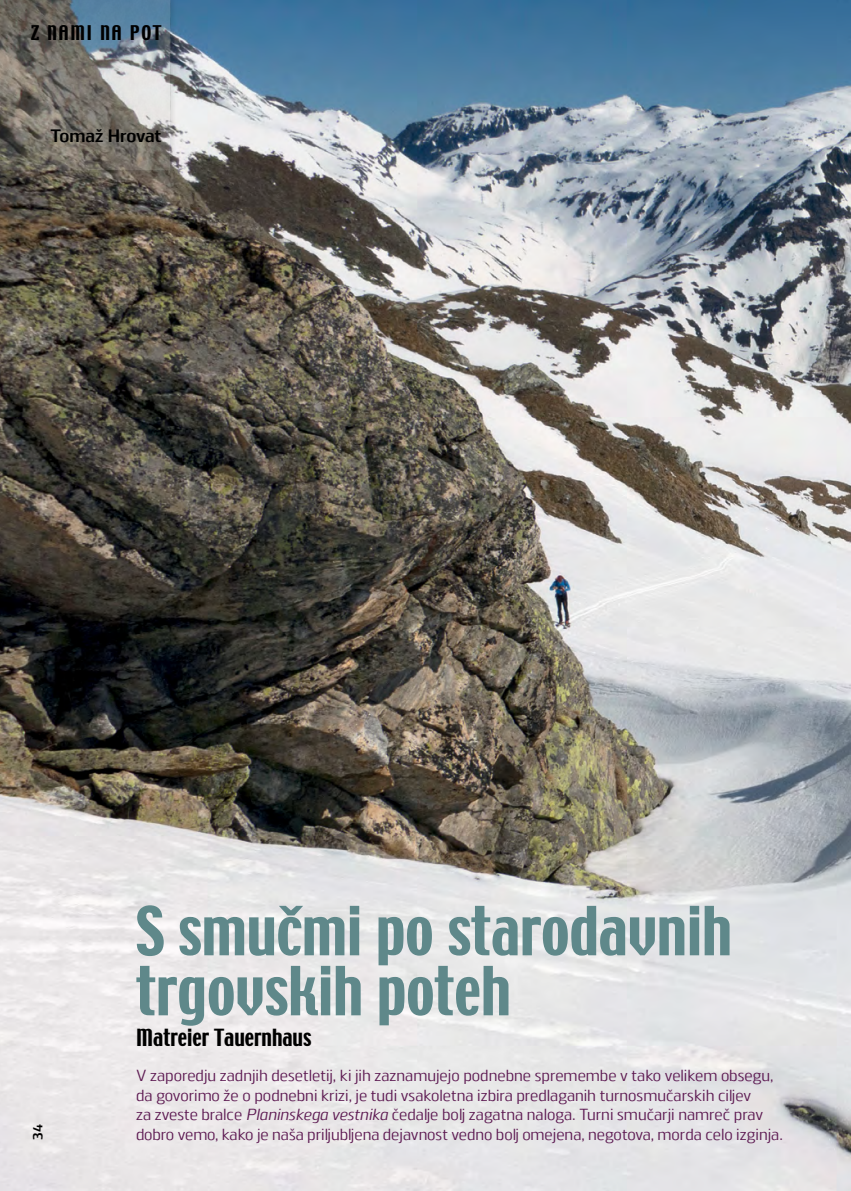
<style>
.page{position:relative;width:851px;height:1191px;background:#fff}
.page>*{position:absolute;margin:0;border:0;box-sizing:border-box;transform-origin:0 0}
.t1{font:60px/60px "Techno";color:#5f888a}
.t2{font:21px "Techno";color:#000}
.t3{font:700 18px "Juhl";letter-spacing:-.01em;color:#000}
.t4{font:18px "Techno";letter-spacing:.09em;color:#000}
.t5{font:16.05px/19.5px "Juhl";color:#5d1a52}
.t6{font:700 13.5px "Juhl";color:#000}
.s1{font-style:italic}
</style>
<div class="page">
<img style="left:0;top:0;width:850px;height:1191px">
<div style="left:0;top:0;width:178px;height:177px;background:#000;opacity:.5"></div>
<svg style="left:0;top:0;width:170px;height:170px;background:#7c7e7d"></svg>
<p class="t4" style="left:31px;top:21px;width:132px">Z NAMI NA POT</p>
<p class="t3" style="left:50px;top:123px;width:113px">Tomaž Hrovat</p>
<h1 class="t1" style="left:136px;top:904px;width:597px">S smučmi po starodavnih trgovskih poteh</h1>
<h2 class="t2" style="left:136px;top:1023px;width:177px">Matreier Tauernhaus</h2>
<p class="t5" style="left:136px;top:1064px;width:638px">V zaporedju zadnjih desetletij, ki jih zaznamujejo podnebne spremembe v tako velikem obsegu, da govorimo že o podnebni krizi, je tudi vsakoletna izbira predlaganih turnosmučarskih ciljev<br>za zveste bralce <span class="s1">Planinskega vestnika</span> čedalje bolj zagatna naloga. Turni smučarji namreč prav</p>
<p class="t6" style="left:28px;top:1140px;width:17px;rotate:-90deg">34</p>
<p class="t5" style="left:136px;top:1123px;width:648px">dobro vemo, kako je naša priljubljena dejavnost vedno bolj omejena, negotova, morda celo izginja.</p>
</div>
